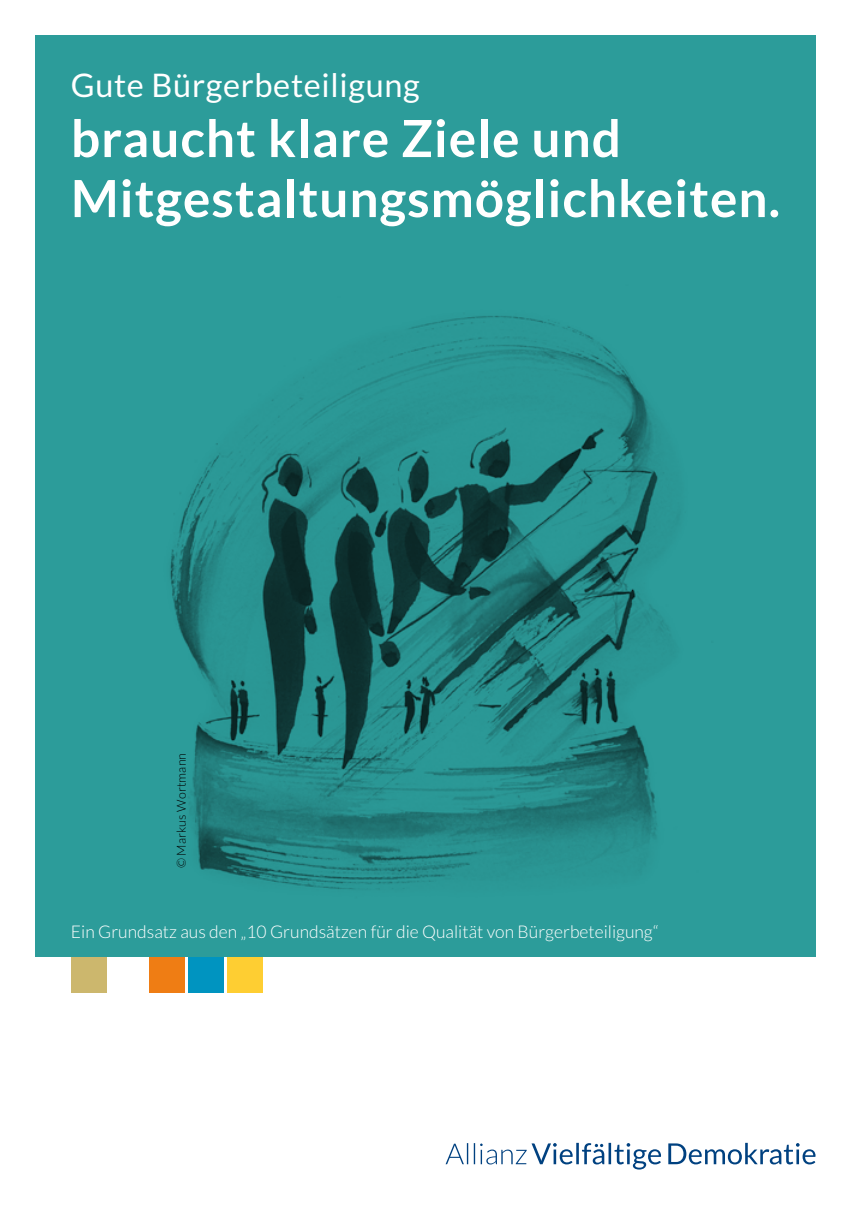
<style>
.page{position:relative;width:851px;height:1205px;background:#fff}
.page>*{position:absolute;margin:0;border:0;box-sizing:border-box;transform-origin:0 0}
.t1{font:700 51.25px/60px "Lato";letter-spacing:.02em;color:#fff}
.t2{font:32.5px "Lato";letter-spacing:.02em;color:#fff}
.t3{font:300 17.5px "Lato";color:#fff}
.t4{font:300 12.5px "Lato";letter-spacing:.01em;color:#000}
</style>
<div class="page">
<div style="left:35px;top:35px;width:780px;height:922px;background:#2c9c9a"></div>
<img style="left:170px;top:316px;width:508px;height:573px">
<div style="left:227px;top:957px;width:35px;height:35px;background:#fece32"></div>
<div style="left:71px;top:957px;width:35px;height:35px;background:#ccb76d"></div>
<div style="left:149px;top:957px;width:35px;height:35px;background:#ef7d14"></div>
<div style="left:188px;top:957px;width:35px;height:35px;background:#0094c0"></div>
<svg style="left:445px;top:1143px;width:370px;height:26px"></svg>
<h2 class="t2" style="left:71px;top:67px;width:350px">Gute Bürgerbeteiligung</h2>
<h1 class="t1" style="left:71px;top:108px;width:710px">braucht klare Ziele und<br>Mitgestaltungsmöglichkeiten.</h1>
<p class="t4" style="left:175px;top:868px;width:117px;rotate:-90deg">© Markus Wortmann</p>
<p class="t3" style="left:71px;top:922px;width:589px">Ein Grundsatz aus den „10 Grundsätzen für die Qualität von Bürgerbeteiligung“</p>
</div>
